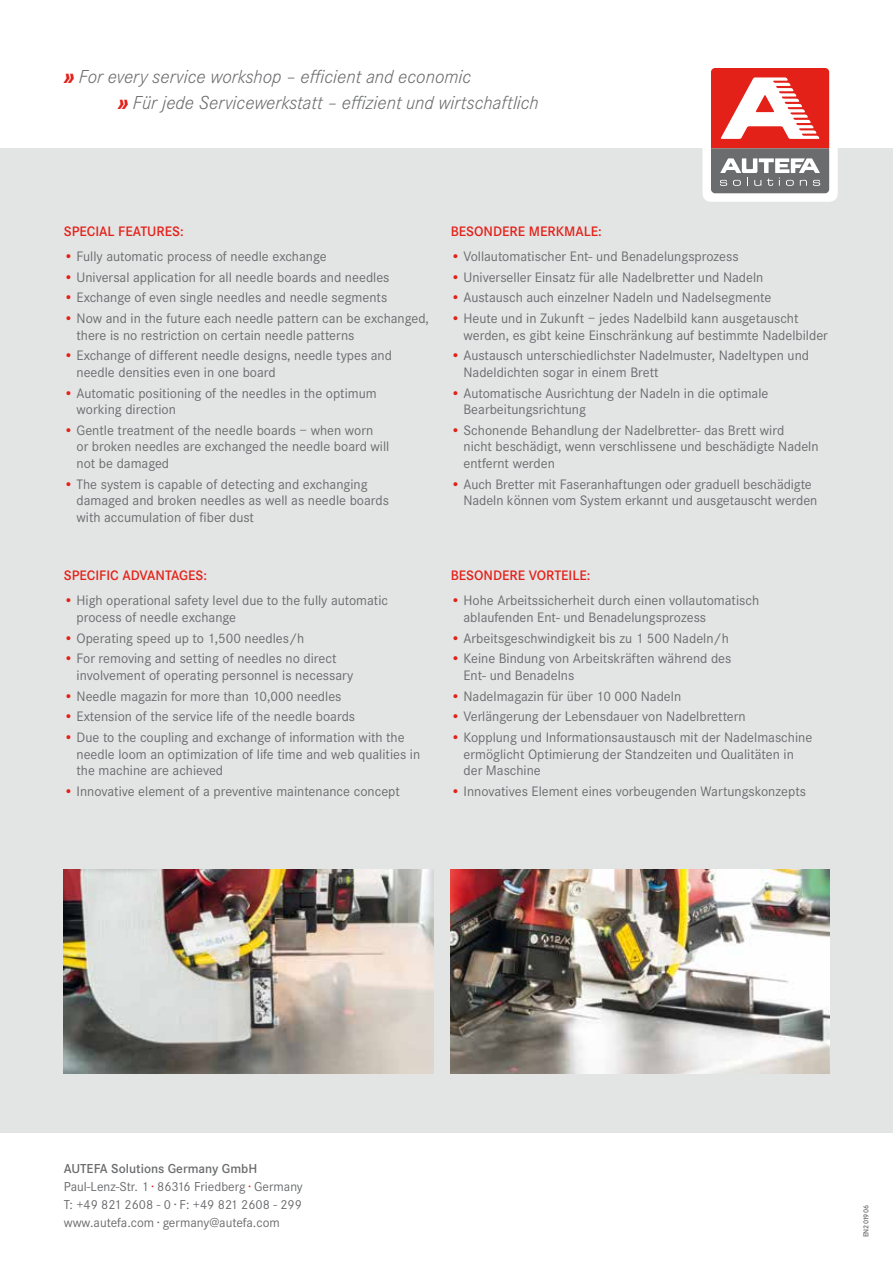
<style>
.page{position:relative;width:893px;height:1263px;background:#fff}
.page>*{position:absolute;margin:0;border:0;box-sizing:border-box;transform-origin:0 0}
.t1{font:italic 300 19.5px/25.2px "Corporate S";color:#6b6c6e}
.t2{font:14.25px/16.5px "Corporate S";color:#6b6c6e}
.t3{font:600 14.25px "Corporate S";color:#e32119}
.t4{font:13.5px/18px "Corporate S";color:#6b6c6e}
.t5{font:600 7.5px "Corporate S";color:#6b6c6e}
.s1{font-weight:800;color:#e32119}
.s2{color:#e32119}
.s3{font-weight:600}
</style>
<div class="page">
<div style="left:0;top:148px;width:893px;height:984px;background:#e3e4e4"></div>
<div style="left:702px;top:60px;width:136px;height:142px;background:#fff;border-radius:8px"></div>
<svg style="left:711px;top:68px;width:118px;height:125px"></svg>
<img style="left:64px;top:870px;width:370px;height:204px">
<img style="left:451px;top:870px;width:378px;height:204px">
<h1 class="t1" style="left:118px;top:64px;width:422px;text-indent:-54px"><span class="s1">»</span> For every service workshop – efficient and economic<br><span class="s1">»</span> Für jede Servicewerkstatt – effizient und wirtschaftlich</h1>
<p class="t3" style="left:64px;top:223px;width:121px">SPECIAL FEATURES:</p>
<p class="t2" style="left:64px;top:248px;width:264px"><span class="s2">•</span> Fully automatic process of needle exchange</p>
<p class="t2" style="left:64px;top:269px;width:327px"><span class="s2">•</span> Universal application for all needle boards and needles</p>
<p class="t2" style="left:64px;top:290px;width:325px"><span class="s2">•</span> Exchange of even single needles and needle segments</p>
<p class="t2" style="left:77px;top:310px;width:354px;text-indent:-13px"><span class="s2">•</span> Now and in the future each needle pattern can be exchanged, there is no restriction on certain needle patterns</p>
<p class="t2" style="left:77px;top:348px;width:317px;text-indent:-13px"><span class="s2">•</span> Exchange of different needle designs, needle types and needle densities even in one board</p>
<p class="t2" style="left:77px;top:385px;width:302px;text-indent:-13px"><span class="s2">•</span> Automatic positioning of the needles in the optimum working direction</p>
<p class="t2" style="left:77px;top:422px;width:314px;text-indent:-13px"><span class="s2">•</span> Gentle treatment of the needle boards – when worn<br>or broken needles are exchanged the needle board will not be damaged</p>
<p class="t2" style="left:77px;top:476px;width:314px;text-indent:-13px"><span class="s2">•</span> The system is capable of detecting and exchanging damaged and broken needles as well as needle boards with accumulation of fiber dust</p>
<p class="t3" style="left:64px;top:568px;width:145px">SPECIFIC ADVANTAGES:</p>
<p class="t2" style="left:77px;top:593px;width:313px;text-indent:-13px"><span class="s2">•</span> High operational safety level due to the fully automatic process of needle exchange</p>
<p class="t2" style="left:64px;top:630px;width:242px"><span class="s2">•</span> Operating speed up to 1,500 needles/h</p>
<p class="t2" style="left:77px;top:651px;width:278px;text-indent:-13px"><span class="s2">•</span> For removing and setting of needles no direct involvement of operating personnel is necessary</p>
<p class="t2" style="left:64px;top:688px;width:279px"><span class="s2">•</span> Needle magazin for more than 10,000 needles</p>
<p class="t2" style="left:64px;top:709px;width:293px"><span class="s2">•</span> Extension of the service life of the needle boards</p>
<p class="t2" style="left:77px;top:729px;width:345px;text-indent:-13px"><span class="s2">•</span> Due to the coupling and exchange of information with the needle loom an optimization of life time and web qualities in the machine are achieved</p>
<p class="t2" style="left:64px;top:783px;width:338px"><span class="s2">•</span> Innovative element of a preventive maintenance concept</p>
<p class="t3" style="left:451px;top:223px;width:153px">BESONDERE MERKMALE:</p>
<p class="t2" style="left:451px;top:248px;width:289px"><span class="s2">•</span> Vollautomatischer Ent- und Benadelungsprozess</p>
<p class="t2" style="left:451px;top:269px;width:314px"><span class="s2">•</span> Universeller Einsatz für alle Nadelbretter und Nadeln</p>
<p class="t2" style="left:451px;top:290px;width:322px"><span class="s2">•</span> Austausch auch einzelner Nadeln und Nadelsegmente</p>
<p class="t2" style="left:463px;top:310px;width:366px;text-indent:-13px"><span class="s2">•</span> Heute und in Zukunft – jedes Nadelbild kann ausgetauscht werden, es gibt keine Einschränkung auf bestimmte Nadelbilder</p>
<p class="t2" style="left:463px;top:348px;width:347px;text-indent:-13px"><span class="s2">•</span> Austausch unterschiedlichster Nadelmuster, Nadeltypen und<br>Nadeldichten sogar in einem Brett</p>
<p class="t2" style="left:463px;top:385px;width:306px;text-indent:-13px"><span class="s2">•</span> Automatische Ausrichtung der Nadeln in die optimale<br>Bearbeitungsrichtung</p>
<p class="t2" style="left:463px;top:422px;width:357px;text-indent:-13px"><span class="s2">•</span> Schonende Behandlung der Nadelbretter- das Brett wird<br>nicht beschädigt, wenn verschlissene und beschädigte Nadeln entfernt werden</p>
<p class="t2" style="left:463px;top:476px;width:355px;text-indent:-13px"><span class="s2">•</span> Auch Bretter mit Faseranhaftungen oder graduell beschädigte<br>Nadeln können vom System erkannt und ausgetauscht werden</p>
<p class="t3" style="left:451px;top:568px;width:141px">BESONDERE VORTEILE:</p>
<p class="t2" style="left:463px;top:593px;width:297px;text-indent:-13px"><span class="s2">•</span> Hohe Arbeitssicherheit durch einen vollautomatisch ablaufenden Ent- und Benadelungsprozess</p>
<p class="t2" style="left:451px;top:630px;width:280px"><span class="s2">•</span> Arbeitsgeschwindigkeit bis zu 1 500 Nadeln/h</p>
<p class="t2" style="left:463px;top:651px;width:269px;text-indent:-13px"><span class="s2">•</span> Keine Bindung von Arbeitskräften während des<br>Ent- und Benadelns</p>
<p class="t2" style="left:451px;top:688px;width:232px"><span class="s2">•</span> Nadelmagazin für über 10 000 Nadeln</p>
<p class="t2" style="left:451px;top:709px;width:296px"><span class="s2">•</span> Verlängerung der Lebensdauer von Nadelbrettern</p>
<p class="t2" style="left:463px;top:729px;width:350px;text-indent:-13px"><span class="s2">•</span> Kopplung und Informationsaustausch mit der Nadelmaschine ermöglicht Optimierung der Standzeiten und Qualitäten in der Maschine</p>
<p class="t2" style="left:451px;top:783px;width:357px"><span class="s2">•</span> Innovatives Element eines vorbeugenden Wartungskonzepts</p>
<p class="t4" style="left:64px;top:1160px;width:241px"><span class="s3">AUTEFA Solutions Germany GmbH </span>Paul-Lenz-Str. 1 <span class="s2">·</span> 86316 Friedberg <span class="s2">·</span> Germany T: +49 821 2608 - 0 · F: +49 821 2608 - 299 www.autefa.com · germany@autefa.com</p>
<p class="t5" style="left:862px;top:1237px;width:34px;rotate:-90deg">EN201906</p>
</div>
